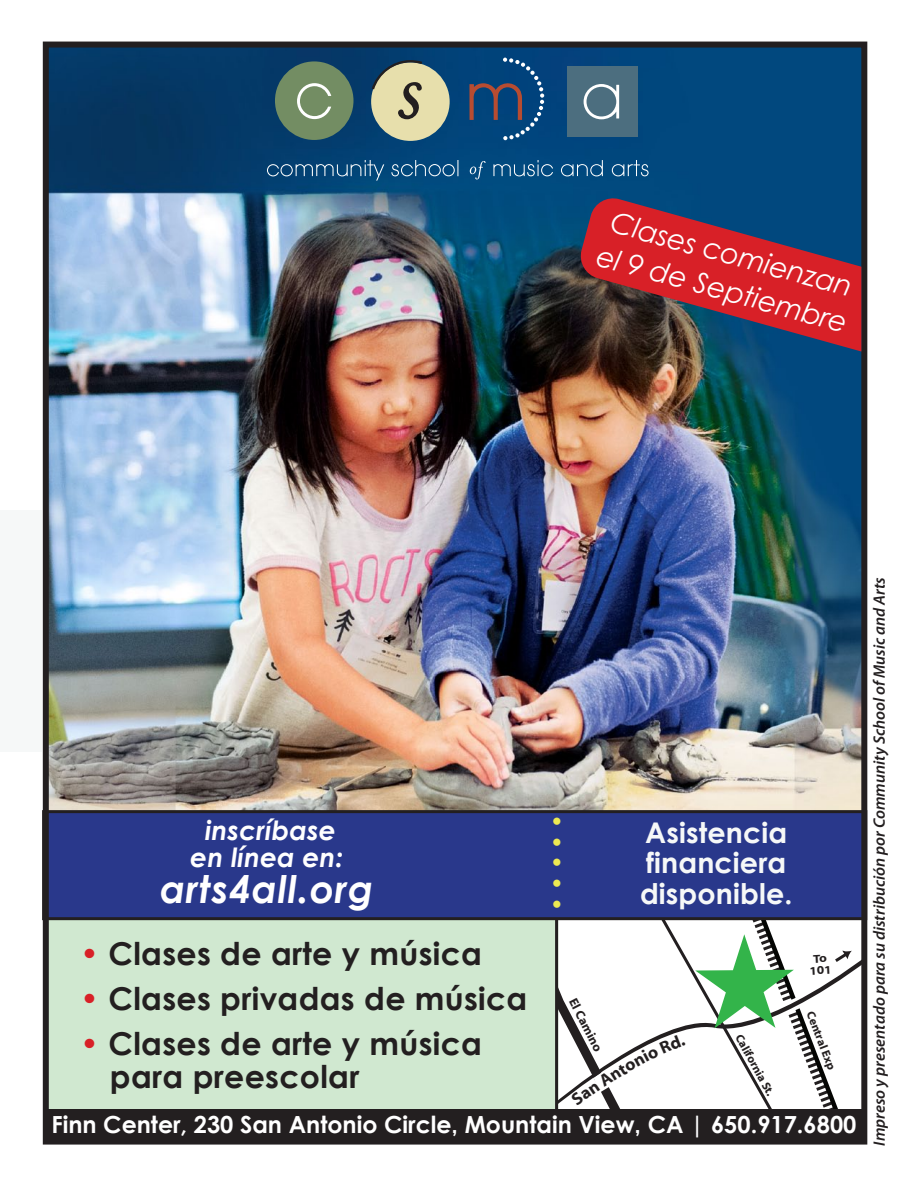
<style>
.page{position:relative;width:918px;height:1188px;background:#fff}
.page>*{position:absolute;margin:0;border:0;box-sizing:border-box;transform-origin:0 0}
.t1{font:italic 700 38.1px "Century Gothic";letter-spacing:.025em;color:#fff}
.t2{font:700 31.5px/33px "Century Gothic";letter-spacing:.01em;color:#231f20}
.t3{font:700 28.5px/30px "Century Gothic";letter-spacing:.005em;color:#f6f8f8}
.t4{font:italic 28.5px/36px "Century Gothic";color:#fff}
.t5{font:italic 700 26.55px/27.6px "Century Gothic";letter-spacing:.005em;color:#fff;text-align:center}
.t6{font:700 24px "Century Gothic";color:#edea52}
.t7{font:700 23.55px "Century Gothic";color:#fff}
.t8{font:italic 600 16.5px "Myriad Pro";color:#231f20}
.t9{font:700 12.75px "Myriad Web Pro";color:#231f20}
.t10{font:700 11.7px "Myriad Web Pro";color:#231f20}
.t11{font:700 11.7px/11.7px "Myriad Web Pro";color:#231f20;text-align:center;scale:1.1 1}
.s1{color:#d82027}
</style>
<div class="page">
<img style="left:50px;top:49px;width:810px;height:761px">
<div style="left:45px;top:826px;width:822px;height:285px;background:#d0e8d0"></div>
<svg style="left:852px;top:958px;width:8px;height:148px"></svg>
<div style="left:42px;top:810px;width:825px;height:110px;background:#29388b;border:3px solid #231f20"></div>
<div style="left:46px;top:1109px;width:821px;height:32px;background:#231f20"></div>
<svg style="left:469px;top:161px;width:17px;height:18px"></svg>
<svg style="left:267px;top:160px;width:117px;height:21px"></svg>
<svg style="left:391px;top:160px;width:67px;height:17px"></svg>
<svg style="left:612px;top:160px;width:37px;height:17px"></svg>
<svg style="left:561px;top:160px;width:42px;height:16px"></svg>
<svg style="left:493px;top:160px;width:60px;height:17px"></svg>
<div style="left:275px;top:61px;width:78px;height:79px;background:#738d63;border-radius:50%"></div>
<div style="left:371px;top:62px;width:79px;height:79px;background:#e7dfac;border-radius:50%"></div>
<div style="left:567px;top:66px;width:71px;height:71px;background:#4c6e7f"></div>
<svg style="left:297px;top:83px;width:34px;height:36px"></svg>
<svg style="left:469px;top:58px;width:75px;height:82px"></svg>
<svg style="left:584px;top:84px;width:35px;height:35px"></svg>
<svg style="left:372px;top:60px;width:50px;height:59px"></svg>
<div style="left:43px;top:42px;width:824px;height:1103px;border:6px solid #231f20"></div>
<div style="left:0;top:510px;width:42px;height:242px;background:#f6f8f8"></div>
<svg style="left:578px;top:196px;width:283px;height:156px;fill:#d82027"></svg>
<svg style="left:557px;top:916px;width:295px;height:193px"></svg>
<p class="t4" style="left:611px;top:203px;width:260px;rotate:15deg">Clases comienzan el 9 de Septiembre</p>
<p class="t5" style="left:190px;top:815px;width:154px">inscríbase en línea en:</p>
<p class="t1" style="left:160px;top:860px;width:215px">arts4all.org</p>
<p class="t6" style="left:575px;top:814px;width:98px;rotate:90deg">• • • • •</p>
<p class="t3" style="left:640px;top:817px;width:154px">Asistencia financiera disponible.</p>
<p class="t2" style="left:80px;top:935px;width:403px"><span class="s1">•</span> Clases de arte y música</p>
<p class="t2" style="left:80px;top:980px;width:449px"><span class="s1">•</span> Clases privadas de música</p>
<p class="t2" style="left:110px;top:1025px;width:374px;text-indent:-30px"><span class="s1">•</span> Clases de arte y música para preescolar</p>
<p class="t11" style="left:809px;top:953px;width:22px;rotate:-3deg">To<br>101</p>
<p class="t10" style="left:816px;top:1010px;width:63px;rotate:69deg">Central Exp</p>
<p class="t9" style="left:579px;top:996px;width:59px;rotate:63deg">El Camino</p>
<p class="t10" style="left:744px;top:1032px;width:70px;rotate:61deg">California St.</p>
<p class="t7" style="left:51px;top:1106px;width:807px">Finn Center, 230 San Antonio Circle‚ Mountain View‚ CA | 650.917.6800</p>
<p class="t8" style="left:869px;top:1146px;width:570px;rotate:-90deg">Impreso y presentado para su distribución por Community School of Music and Arts</p>
</div>
